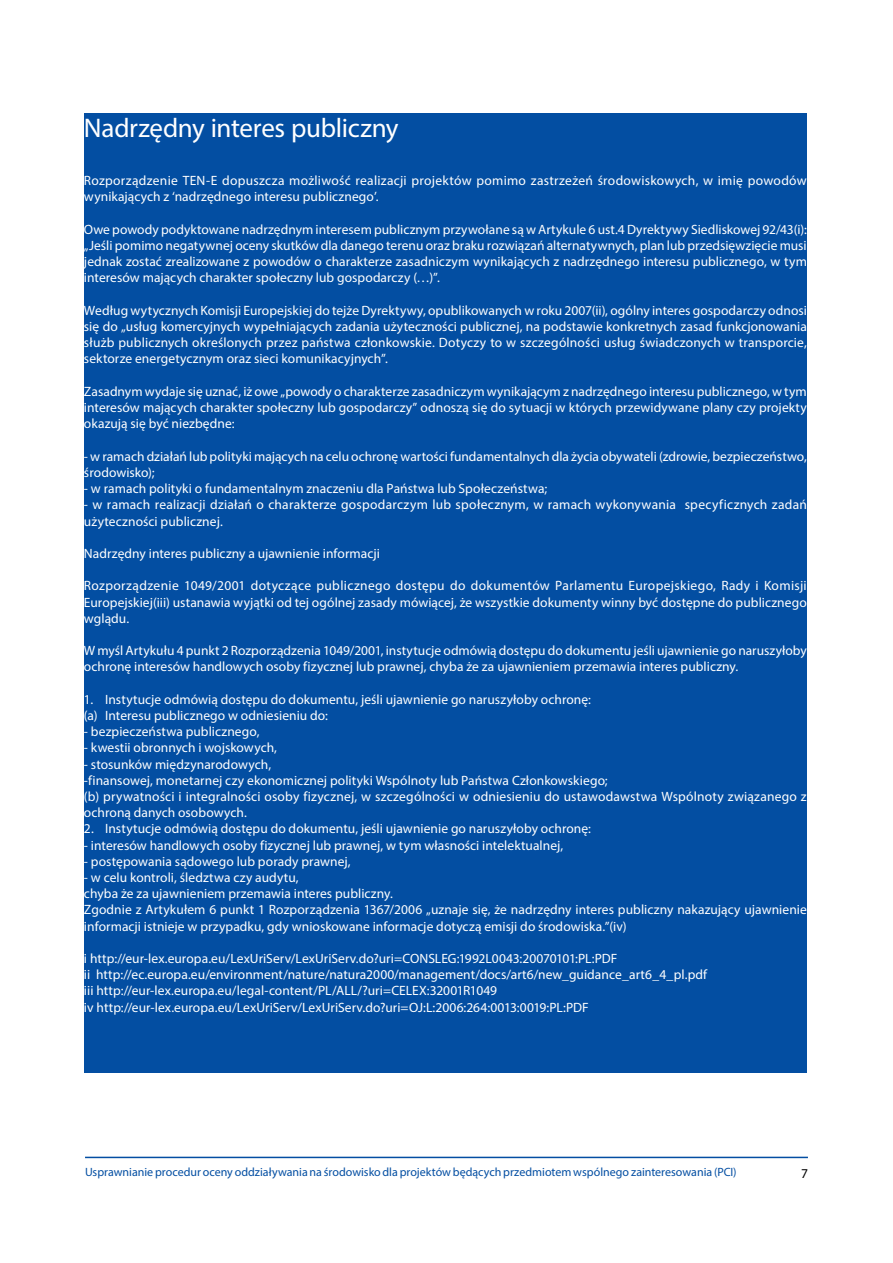
<style>
.page{position:relative;width:893px;height:1263px;background:#fff}
.page>*{position:absolute;margin:0;border:0;box-sizing:border-box;transform-origin:0 0}
.t1{font:27px "Myriad Pro";letter-spacing:-.01em;color:#fff}
.t2{font:13.5px/16.2px "Myriad Pro";letter-spacing:.005em;color:#fff}
.t3{font:13.5px "Myriad Pro";color:#000}
.t4{font:12px "Myriad Pro";color:#034ea2}
</style>
<div class="page">
<hr style="left:85px;top:1157px;width:723px;height:1px;background:#034ea2">
<div style="left:84px;top:113px;width:723px;height:960px;background:#034ea2"></div>
<h1 class="t1" style="left:84px;top:111px;width:316px">Nadrzędny interes publiczny</h1>
<p class="t2" style="left:84px;top:172px;width:724px">Rozporządzenie TEN-E dopuszcza możliwość realizacji projektów pomimo zastrzeżeń środowiskowych, w imię powodów wynikających z ‘nadrzędnego interesu publicznego’.</p>
<p class="t2" style="left:84px;top:221px;width:724px;text-align:justify">Owe powody podyktowane nadrzędnym interesem publicznym przywołane są w Artykule 6 ust.4 Dyrektywy Siedliskowej 92/43(i): „Jeśli pomimo negatywnej oceny skutków dla danego terenu oraz braku rozwiązań alternatywnych, plan lub przedsięwzięcie musi jednak zostać zrealizowane z powodów o charakterze zasadniczym wynikających z nadrzędnego interesu publicznego, w tym interesów mających charakter społeczny lub gospodarczy (…)”.</p>
<p class="t2" style="left:84px;top:302px;width:724px;text-align:justify">Według wytycznych Komisji Europejskiej do tejże Dyrektywy, opublikowanych w roku 2007(ii), ogólny interes gospodarczy odnosi się do „usług komercyjnych wypełniających zadania użyteczności publicznej, na podstawie konkretnych zasad funkcjonowania służb publicznych określonych przez państwa członkowskie. Dotyczy to w szczególności usług świadczonych w transporcie, sektorze energetycznym oraz sieci komunikacyjnych”.</p>
<p class="t2" style="left:84px;top:383px;width:724px;text-align:justify">Zasadnym wydaje się uznać, iż owe „powody o charakterze zasadniczym wynikającym z nadrzędnego interesu publicznego, w tym interesów mających charakter społeczny lub gospodarczy” odnoszą się do sytuacji w których przewidywane plany czy projekty okazują się być niezbędne:</p>
<p class="t2" style="left:84px;top:448px;width:724px">- w ramach działań lub polityki mających na celu ochronę wartości fundamentalnych dla życia obywateli (zdrowie, bezpieczeństwo, środowisko);</p>
<p class="t2" style="left:84px;top:480px;width:465px">- w ramach polityki o fundamentalnym znaczeniu dla Państwa lub Społeczeństwa;</p>
<p class="t2" style="left:84px;top:496px;width:724px">- w ramach realizacji działań o charakterze gospodarczym lub społecznym, w ramach wykonywania specyficznych zadań użyteczności publicznej.</p>
<p class="t2" style="left:84px;top:545px;width:297px">Nadrzędny interes publiczny a ujawnienie informacji</p>
<p class="t2" style="left:84px;top:577px;width:724px;text-align:justify">Rozporządzenie 1049/2001 dotyczące publicznego dostępu do dokumentów Parlamentu Europejskiego, Rady i Komisji Europejskiej(iii) ustanawia wyjątki od tej ogólnej zasady mówiącej, że wszystkie dokumenty winny być dostępne do publicznego wglądu.</p>
<p class="t2" style="left:84px;top:642px;width:724px">W myśl Artykułu 4 punkt 2 Rozporządzenia 1049/2001, instytucje odmówią dostępu do dokumentu jeśli ujawnienie go naruszyłoby ochronę interesów handlowych osoby fizycznej lub prawnej, chyba że za ujawnieniem przemawia interes publiczny.</p>
<p class="t2" style="left:84px;top:691px;width:508px">1. Instytucje odmówią dostępu do dokumentu, jeśli ujawnienie go naruszyłoby ochronę: (a) Interesu publicznego w odniesieniu do:</p>
<p class="t2" style="left:84px;top:723px;width:177px">- bezpieczeństwa publicznego,</p>
<p class="t2" style="left:84px;top:739px;width:195px">- kwestii obronnych i wojskowych,</p>
<p class="t2" style="left:84px;top:756px;width:724px">- stosunków międzynarodowych,<br>-finansowej, monetarnej czy ekonomicznej polityki Wspólnoty lub Państwa Członkowskiego;<br>(b) prywatności i integralności osoby fizycznej, w szczególności w odniesieniu do ustawodawstwa Wspólnoty związanego z ochroną danych osobowych.</p>
<p class="t2" style="left:84px;top:820px;width:508px">2. Instytucje odmówią dostępu do dokumentu, jeśli ujawnienie go naruszyłoby ochronę:</p>
<p class="t2" style="left:84px;top:837px;width:481px">- interesów handlowych osoby fizycznej lub prawnej, w tym własności intelektualnej,</p>
<p class="t2" style="left:84px;top:853px;width:268px">- postępowania sądowego lub porady prawnej,</p>
<p class="t2" style="left:84px;top:869px;width:724px">- w celu kontroli, śledztwa czy audytu,<br>chyba że za ujawnieniem przemawia interes publiczny.<br>Zgodnie z Artykułem 6 punkt 1 Rozporządzenia 1367/2006 „uznaje się, że nadrzędny interes publiczny nakazujący ujawnienie informacji istnieje w przypadku, gdy wnioskowane informacje dotyczą emisji do środowiska.”(iv)</p>
<p class="t2" style="left:84px;top:950px;width:625px">i http://eur-lex.europa.eu/LexUriServ/LexUriServ.do?uri=CONSLEG:1992L0043:20070101:PL:PDF<br>ii http://ec.europa.eu/environment/nature/natura2000/management/docs/art6/new_guidance_art6_4_pl.pdf iii http://eur-lex.europa.eu/legal-content/PL/ALL/?uri=CELEX:32001R1049<br>iv http://eur-lex.europa.eu/LexUriServ/LexUriServ.do?uri=OJ:L:2006:264:0013:0019:PL:PDF</p>
<p class="t4" style="left:85px;top:1165px;width:653px">Usprawnianie procedur oceny oddziaływania na środowisko dla projektów będących przedmiotem wspólnego zainteresowania (PCI)</p>
<p class="t3" style="left:801px;top:1165px;width:8px">7</p>
</div>
